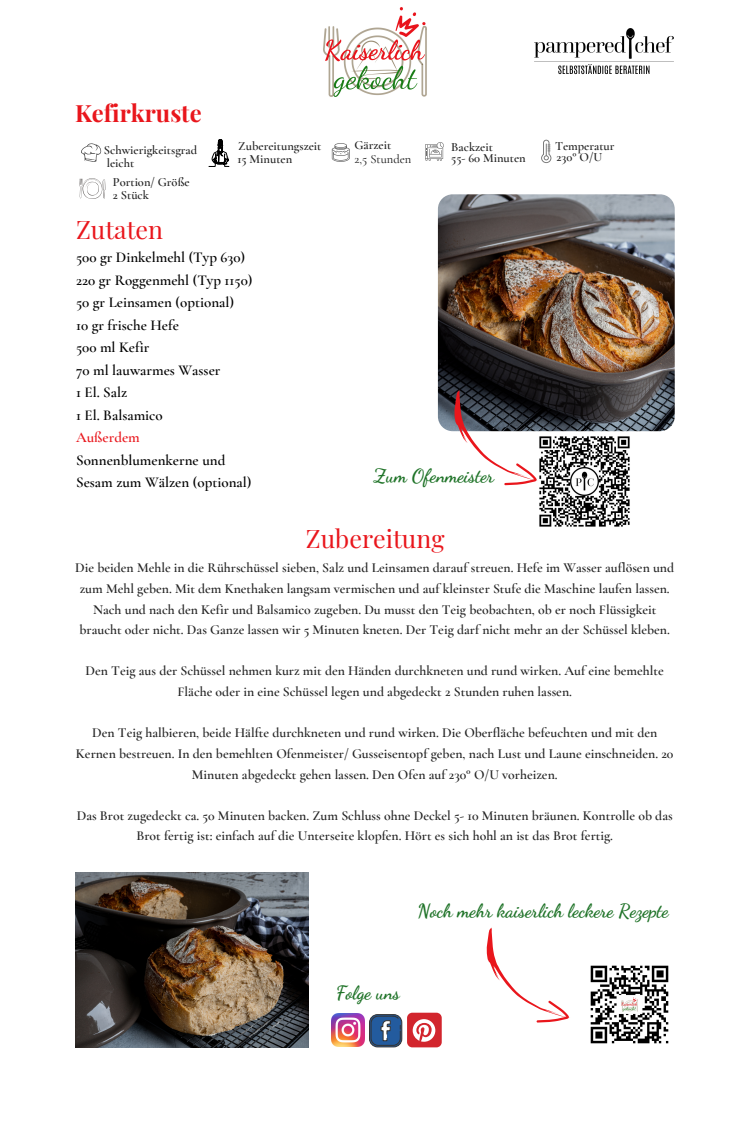
<style>
.page{position:relative;width:750px;height:1125px;background:#fff}
.page>*{position:absolute;margin:0;border:0;box-sizing:border-box;transform-origin:0 0}
.t1{font:25px "Playfair Display";color:#e9161c}
.t2{font:700 23.75px "Playfair Display";color:#e9161c}
.t3{font:700 18.75px "Dancing Script";color:#1f7328}
.t4{font:600 15px "Cormorant Garamond";color:#000}
.t5{font:600 15px "Cormorant Garamond";color:#e9161c}
.t6{font:600 13.75px/20.6px "Cormorant Garamond";color:#222;text-align:center}
.t7{font:600 12.5px "Cormorant Garamond";color:#222}
.t8{font:500 12.5px "Cormorant Garamond";color:#222}
</style>
<div class="page">
<img style="left:323px;top:7px;width:104px;height:90px">
<svg style="left:81px;top:143px;width:20px;height:19px"></svg>
<svg style="left:79px;top:178px;width:26px;height:21px"></svg>
<svg style="left:209px;top:139px;width:20px;height:28px"></svg>
<div style="left:369px;top:1014px;width:33px;height:33px;border:1px solid #333;border-radius:8px"></div>
<svg style="left:371px;top:1016px;width:30px;height:30px"></svg>
<div style="left:407px;top:1013px;width:35px;height:34px;background:#d2252d;border-radius:5px"></div>
<svg style="left:413px;top:1019px;width:22px;height:23px"></svg>
<img style="left:332px;top:1014px;width:33px;height:32px">
<svg style="left:425px;top:142px;width:19px;height:19px"></svg>
<svg style="left:541px;top:140px;width:10px;height:23px"></svg>
<img style="left:534px;top:28px;width:139px;height:47px">
<img style="left:438px;top:194px;width:237px;height:237px;border-radius:15px">
<img style="left:539px;top:436px;width:91px;height:91px">
<svg style="left:437px;top:381px;width:101px;height:105px"></svg>
<img style="left:76px;top:873px;width:232px;height:174px">
<svg style="left:332px;top:143px;width:18px;height:19px"></svg>
<img style="left:590px;top:965px;width:79px;height:79px">
<svg style="left:486px;top:927px;width:84px;height:96px"></svg>
<p class="t2" style="left:75px;top:97px;width:128px">Kefirkruste</p>
<p class="t7" style="left:104px;top:142px;width:95px">Schwierigkeitsgrad</p>
<p class="t7" style="left:107px;top:155px;width:29px">leicht</p>
<p class="t7" style="left:113px;top:175px;width:78px">Portion/ Größe</p>
<p class="t7" style="left:113px;top:187px;width:38px">2 Stück</p>
<p class="t1" style="left:76px;top:212px;width:89px">Zutaten</p>
<p class="t7" style="left:238px;top:139px;width:85px">Zubereitungszeit</p>
<p class="t7" style="left:237px;top:152px;width:56px">15 Minuten</p>
<p class="t4" style="left:76px;top:248px;width:171px">500 gr Dinkelmehl (Typ 630)</p>
<p class="t4" style="left:76px;top:271px;width:178px">220 gr Roggenmehl (Typ 1150)</p>
<p class="t4" style="left:76px;top:293px;width:160px">50 gr Leinsamen (optional)</p>
<p class="t4" style="left:76px;top:316px;width:104px">10 gr frische Hefe</p>
<p class="t4" style="left:76px;top:338px;width:75px">500 ml Kefir</p>
<p class="t4" style="left:76px;top:361px;width:146px">70 ml lauwarmes Wasser</p>
<p class="t4" style="left:76px;top:383px;width:53px">1 El. Salz</p>
<p class="t4" style="left:76px;top:406px;width:88px">1 El. Balsamico</p>
<p class="t5" style="left:76px;top:428px;width:65px">Außerdem</p>
<p class="t4" style="left:76px;top:451px;width:151px">Sonnenblumenkerne und</p>
<p class="t4" style="left:76px;top:473px;width:177px">Sesam zum Wälzen (optional)</p>
<p class="t7" style="left:355px;top:137px;width:38px">Gärzeit</p>
<p class="t8" style="left:355px;top:151px;width:58px">2,5 Stunden</p>
<p class="t7" style="left:451px;top:139px;width:43px">Backzeit</p>
<p class="t7" style="left:451px;top:150px;width:76px">55- 60 Minuten</p>
<p class="t7" style="left:557px;top:149px;width:47px">230° O/U</p>
<p class="t7" style="left:555px;top:139px;width:61px">Temperatur</p>
<p class="t3" style="left:374px;top:465px;width:122px">Zum Ofenmeister</p>
<p class="t1" style="left:306px;top:521px;width:140px">Zubereitung</p>
<p class="t6" style="left:75px;top:558px;width:600px">Die beiden Mehle in die Rührschüssel sieben, Salz und Leinsamen darauf streuen. Hefe im Wasser auflösen und zum Mehl geben. Mit dem Knethaken langsam vermischen und auf kleinster Stufe die Maschine laufen lassen.<br>Nach und nach den Kefir und Balsamico zugeben. Du musst den Teig beobachten, ob er noch Flüssigkeit braucht oder nicht. Das Ganze lassen wir 5 Minuten kneten. Der Teig darf nicht mehr an der Schüssel kleben.</p>
<p class="t6" style="left:86px;top:661px;width:580px">Den Teig aus der Schüssel nehmen kurz mit den Händen durchkneten und rund wirken. Auf eine bemehlte<br>Fläche oder in eine Schüssel legen und abgedeckt 2 Stunden ruhen lassen.</p>
<p class="t6" style="left:76px;top:723px;width:599px">Den Teig halbieren, beide Hälfte durchkneten und rund wirken. Die Oberfläche befeuchten und mit den<br>Kernen bestreuen. In den bemehlten Ofenmeister/ Gusseisentopf geben, nach Lust und Laune einschneiden. 20<br>Minuten abgedeckt gehen lassen. Den Ofen auf 230° O/U vorheizen.</p>
<p class="t6" style="left:77px;top:805px;width:598px">Das Brot zugedeckt ca. 50 Minuten backen. Zum Schluss ohne Deckel 5- 10 Minuten bräunen. Kontrolle ob das<br>Brot fertig ist: einfach auf die Unterseite klopfen. Hört es sich hohl an ist das Brot fertig.</p>
<p class="t3" style="left:418px;top:900px;width:253px">Noch mehr kaiserlich leckere Rezepte</p>
<p class="t3" style="left:336px;top:982px;width:65px">Folge uns</p>
</div>
